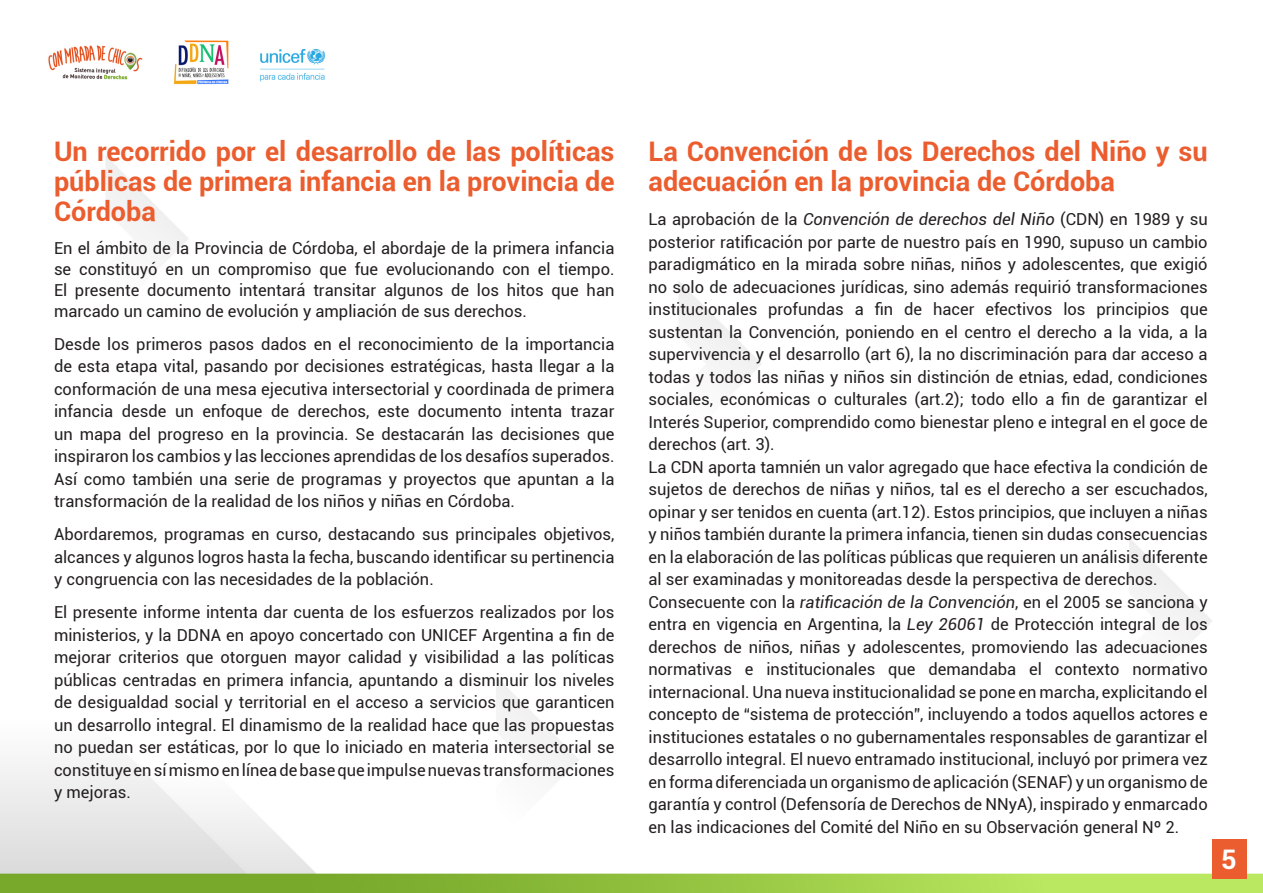
<style>
.page{position:relative;width:1263px;height:893px;background:#fff}
.page>*{position:absolute;margin:0;border:0;box-sizing:border-box;transform-origin:0 0}
.Estilo_de_párrafo_5{font:700 27px/30px "Roboto";color:#eb5d2e;text-align:justify}
.Títulos{font:700 27px/30px "Roboto";color:#eb5d2e}
.t1{font:700 27px "Roboto";color:#fff}
.Cuerpo_Texto{font:16.5px/22.5px "Roboto";color:#231f20;text-align:justify}
.Estilo_de_párrafo_5-2{font:16.5px/21px "Roboto";color:#231f20;text-align:justify}
.s1{font-style:italic}
</style>
<div class="page">
<img style="left:0;top:40px;width:1263px;height:853px">
<div style="left:1212px;top:839px;width:34px;height:40px;background:#eb5d2e"></div>
<p class="Estilo_de_párrafo_5" style="left:54px;top:135px;width:562px">Un recorrido por el desarrollo de las políticas públicas de primera infancia en la provincia de Córdoba</p>
<p class="Estilo_de_párrafo_5-2" style="left:54px;top:237px;width:562px">En el ámbito de la Provincia de Córdoba, el abordaje de la primera infancia se constituyó en un compromiso que fue evolucionando con el tiempo.<br>El presente documento intentará transitar algunos de los hitos que han marcado un camino de evolución y ampliación de sus derechos.</p>
<p class="Cuerpo_Texto" style="left:54px;top:332px;width:562px">Desde los primeros pasos dados en el reconocimiento de la importancia de esta etapa vital, pasando por decisiones estratégicas, hasta llegar a la conformación de una mesa ejecutiva intersectorial y coordinada de primera infancia desde un enfoque de derechos, este documento intenta trazar un mapa del progreso en la provincia. Se destacarán las decisiones que inspiraron los cambios y las lecciones aprendidas de los desafíos superados.<br>Así como también una serie de programas y proyectos que apuntan a la transformación de la realidad de los niños y niñas en Córdoba.</p>
<p class="Cuerpo_Texto" style="left:54px;top:522px;width:562px">Abordaremos, programas en curso, destacando sus principales objetivos, alcances y algunos logros hasta la fecha, buscando identificar su pertinencia y congruencia con las necesidades de la población.</p>
<p class="Cuerpo_Texto" style="left:54px;top:600px;width:562px">El presente informe intenta dar cuenta de los esfuerzos realizados por los ministerios, y la DDNA en apoyo concertado con UNICEF Argentina a fin de mejorar criterios que otorguen mayor calidad y visibilidad a las políticas públicas centradas en primera infancia, apuntando a disminuir los niveles de desigualdad social y territorial en el acceso a servicios que garanticen un desarrollo integral. El dinamismo de la realidad hace que las propuestas no puedan ser estáticas, por lo que lo iniciado en materia intersectorial se constituye en sí mismo en línea de base que impulse nuevas transformaciones y mejoras.</p>
<p class="Títulos" style="left:648px;top:135px;width:561px">La Convención de los Derechos del Niño y su adecuación en la provincia de Córdoba</p>
<p class="Cuerpo_Texto" style="left:648px;top:207px;width:561px">La aprobación de la <span class="s1">Convención de derechos del Niño</span> (CDN) en 1989 y su posterior ratificación por parte de nuestro país en 1990, supuso un cambio paradigmático en la mirada sobre niñas, niños y adolescentes, que exigió no solo de adecuaciones jurídicas, sino además requirió transformaciones institucionales profundas a fin de hacer efectivos los principios que sustentan la Convención, poniendo en el centro el derecho a la vida, a la supervivencia y el desarrollo (art 6), la no discriminación para dar acceso a todas y todos las niñas y niños sin distinción de etnias, edad, condiciones sociales, económicas o culturales (art.2); todo ello a fin de garantizar el Interés Superior, comprendido como bienestar pleno e integral en el goce de derechos (art. 3).</p>
<p class="Cuerpo_Texto" style="left:648px;top:455px;width:561px">La CDN aporta tamnién un valor agregado que hace efectiva la condición de sujetos de derechos de niñas y niños, tal es el derecho a ser escuchados, opinar y ser tenidos en cuenta (art.12). Estos principios, que incluyen a niñas y niños también durante la primera infancia, tienen sin dudas consecuencias en la elaboración de las políticas públicas que requieren un análisis diferente al ser examinadas y monitoreadas desde la perspectiva de derechos.</p>
<p class="Cuerpo_Texto" style="left:648px;top:590px;width:561px">Consecuente con la <span class="s1">ratificación de la Convención</span>, en el 2005 se sanciona y entra en vigencia en Argentina, la <span class="s1">Ley 26061</span> de Protección integral de los derechos de niños, niñas y adolescentes, promoviendo las adecuaciones normativas e institucionales que demandaba el contexto normativo internacional. Una nueva institucionalidad se pone en marcha, explicitando el concepto de “sistema de protección”, incluyendo a todos aquellos actores e instituciones estatales o no gubernamentales responsables de garantizar el desarrollo integral. El nuevo entramado institucional, incluyó por primera vez en forma diferenciada un organismo de aplicación (SENAF) y un organismo de garantía y control (Defensoría de Derechos de NNyA), inspirado y enmarcado en las indicaciones del Comité del Niño en su Observación general Nº 2.</p>
<h1 class="t1" style="left:1221px;top:840px;width:17px">5</h1>
</div>
